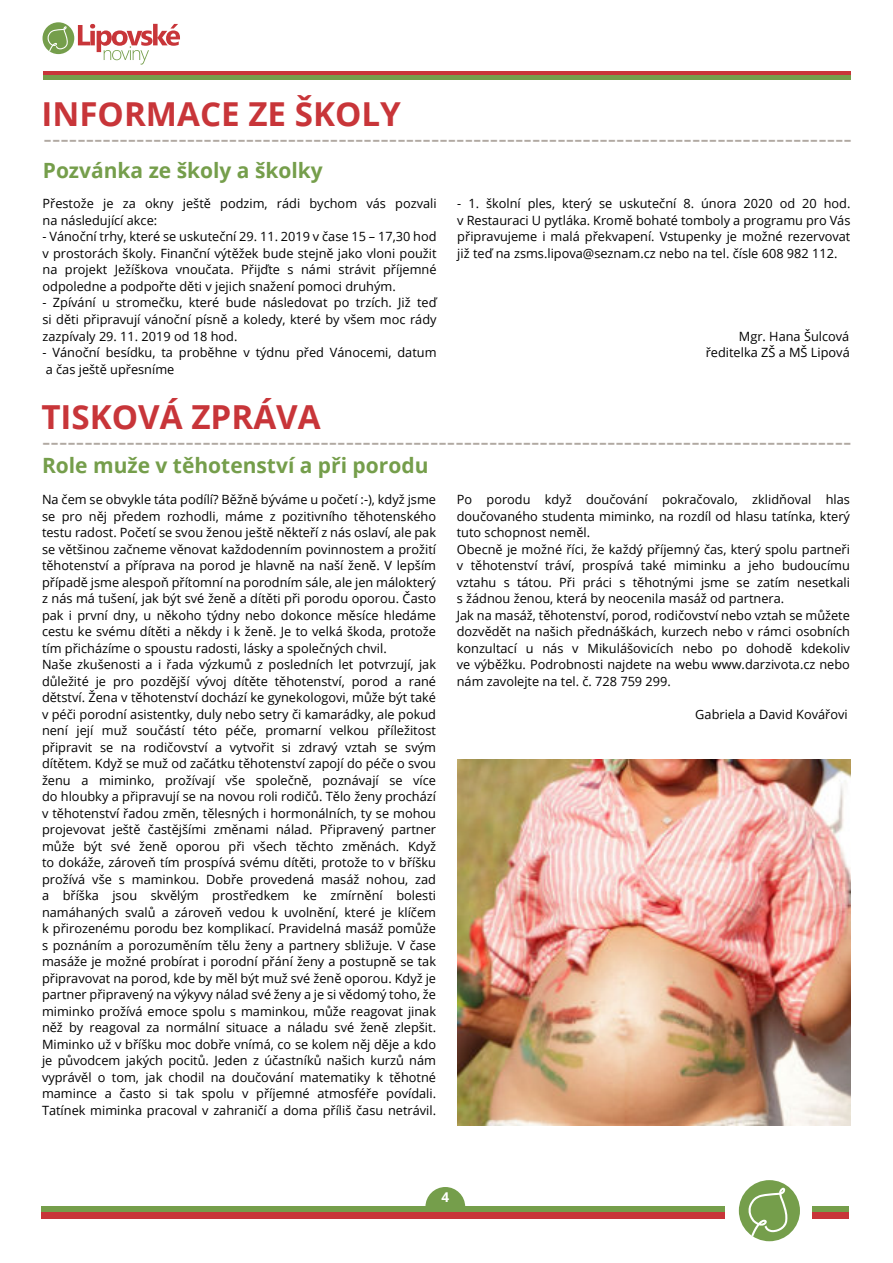
<style>
.page{position:relative;width:893px;height:1263px;background:#fff}
.page>*{position:absolute;margin:0;border:0;box-sizing:border-box;transform-origin:0 0}
.t1{font:700 33px "Open Sans";color:#c83539}
.t2{font:26.1px "Open Sans";color:#b1a9a2}
.t3{font:25.95px "Open Sans";color:#b1a9a2}
.t4{font:700 21px "Open Sans";color:#759e4b}
.t5{font:700 13.5px "Open Sans";color:#fff}
.t6{font:12.75px/16.5px "Open Sans";color:#000}
</style>
<div class="page">
<hr style="left:43px;top:71px;width:807px;height:4px;background:#c83539">
<hr style="left:43px;top:75px;width:807px;height:4px;background:#759e4b">
<svg style="left:425px;top:1187px;width:40px;height:19px"></svg>
<div style="left:41px;top:1206px;width:683px;height:6px;background:#759e4b"></div>
<div style="left:41px;top:1212px;width:683px;height:7px;background:#c83539"></div>
<div style="left:739px;top:1180px;width:61px;height:61px;background:#759e4b;border-radius:50%"></div>
<svg style="left:748px;top:1188px;width:40px;height:48px"></svg>
<div style="left:812px;top:1206px;width:37px;height:6px;background:#759e4b"></div>
<div style="left:812px;top:1212px;width:37px;height:7px;background:#c83539"></div>
<svg style="left:78px;top:24px;width:102px;height:41px"></svg>
<div style="left:43px;top:22px;width:31px;height:32px;background:#759e4b;border-radius:50%"></div>
<svg style="left:47px;top:26px;width:21px;height:26px"></svg>
<img style="left:457px;top:760px;width:393px;height:365px">
<h1 class="t1" style="left:41px;top:101px;width:361px">INFORMACE ZE ŠKOLY</h1>
<h3 class="t3" style="left:44px;top:128px;width:810px">------------------------------------------------------------------------------------------------</h3>
<h3 class="t4" style="left:43px;top:162px;width:281px">Pozvánka ze školy a školky</h3>
<p class="t6" style="left:43px;top:197px;width:396px">Přestože je za okny ještě podzim, rádi bychom vás pozvali na následující akce:</p>
<p class="t6" style="left:43px;top:230px;width:396px;text-align:justify">- Vánoční trhy, které se uskuteční 29. 11. 2019 v čase 15 – 17,30 hod v prostorách školy. Finanční výtěžek bude stejně jako vloni použit na projekt Ježíškova vnoučata. Přijďte s námi strávit příjemné odpoledne a podpořte děti v jejich snažení pomoci druhým.</p>
<p class="t6" style="left:43px;top:296px;width:396px;text-align:justify">- Zpívání u stromečku, které bude následovat po trzích. Již teď si děti připravují vánoční písně a koledy, které by všem moc rády zazpívaly 29. 11. 2019 od 18 hod.</p>
<p class="t6" style="left:43px;top:345px;width:396px">- Vánoční besídku, ta proběhne v týdnu před Vánocemi, datum a čas ještě upřesníme</p>
<p class="t6" style="left:457px;top:197px;width:395px;text-align:justify">- 1. školní ples, který se uskuteční 8. února 2020 od 20 hod. v Restauraci U pytláka. Kromě bohaté tomboly a programu pro Vás připravujeme i malá překvapení. Vstupenky je možné rezervovat již teď na zsms.lipova@seznam.cz nebo na tel. čísle 608 982 112.</p>
<p class="t6" style="left:706px;top:329px;width:146px;text-align:right">Mgr. Hana Šulcová ředitelka ZŠ a MŠ Lipová</p>
<h1 class="t1" style="left:41px;top:404px;width:281px">TISKOVÁ ZPRÁVA</h1>
<h2 class="t2" style="left:42px;top:431px;width:811px">------------------------------------------------------------------------------------------------</h2>
<h3 class="t4" style="left:42px;top:457px;width:388px">Role muže v těhotenství a při porodu</h3>
<p class="t6" style="left:42px;top:493px;width:396px">Na čem se obvykle táta podílí? Běžně býváme u početí :-), když jsme se pro něj předem rozhodli, máme z pozitivního těhotenského testu radost. Početí se svou ženou ještě někteří z nás oslaví, ale pak se většinou začneme věnovat každodenním povinnostem a prožití těhotenství a příprava na porod je hlavně na naší ženě. V lepším případě jsme alespoň přítomní na porodním sále, ale jen málokterý z nás má tušení, jak být své ženě a dítěti při porodu oporou. Často pak i první dny, u někoho týdny nebo dokonce měsíce hledáme cestu ke svému dítěti a někdy i k ženě. Je to velká škoda, protože tím přicházíme o spoustu radosti, lásky a společných chvil.<br>Naše zkušenosti a i řada výzkumů z posledních let potvrzují, jak důležité je pro pozdější vývoj dítěte těhotenství, porod a rané dětství. Žena v těhotenství dochází ke gynekologovi, může být také v péči porodní asistentky, duly nebo setry či kamarádky, ale pokud není její muž součástí této péče, promarní velkou příležitost připravit se na rodičovství a vytvořit si zdravý vztah se svým dítětem. Když se muž od začátku těhotenství zapojí do péče o svou ženu a miminko, prožívají vše společně, poznávají se více do hloubky a připravují se na novou roli rodičů. Tělo ženy prochází v těhotenství řadou změn, tělesných i hormonálních, ty se mohou projevovat ještě častějšími změnami nálad. Připravený partner může být své ženě oporou při všech těchto změnách. Když to dokáže, zároveň tím prospívá svému dítěti, protože to v bříšku prožívá vše s maminkou. Dobře provedená masáž nohou, zad a bříška jsou skvělým prostředkem ke zmírnění bolesti namáhaných svalů a zároveň vedou k uvolnění, které je klíčem k přirozenému porodu bez komplikací. Pravidelná masáž pomůže s poznáním a porozuměním tělu ženy a partnery sbližuje. V čase masáže je možné probírat i porodní přání ženy a postupně se tak připravovat na porod, kde by měl být muž své ženě oporou. Když je partner připravený na výkyvy nálad své ženy a je si vědomý toho, že miminko prožívá emoce spolu s maminkou, může reagovat jinak něž by reagoval za normální situace a náladu své ženě zlepšit.<br>Miminko už v bříšku moc dobře vnímá, co se kolem něj děje a kdo je původcem jakých pocitů. Jeden z účastníků našich kurzů nám vyprávěl o tom, jak chodil na doučování matematiky k těhotné mamince a často si tak spolu v příjemné atmosféře povídali.<br>Tatínek miminka pracoval v zahraničí a doma příliš času netrávil.</p>
<p class="t6" style="left:457px;top:493px;width:395px">Po porodu když doučování pokračovalo, zklidňoval hlas doučovaného studenta miminko, na rozdíl od hlasu tatínka, který tuto schopnost neměl.<br>Obecně je možné říci, že každý příjemný čas, který spolu partneři v těhotenství tráví, prospívá také miminku a jeho budoucímu vztahu s tátou. Při práci s těhotnými jsme se zatím nesetkali s žádnou ženou, která by neocenila masáž od partnera.<br>Jak na masáž, těhotenství, porod, rodičovství nebo vztah se můžete dozvědět na našich přednáškách, kurzech nebo v rámci osobních konzultací u nás v Mikulášovicích nebo po dohodě kdekoliv ve výběžku. Podrobnosti najdete na webu www.darzivota.cz nebo nám zavolejte na tel. č. 728 759 299.</p>
<p class="t6" style="left:695px;top:707px;width:154px">Gabriela a David Kovářovi</p>
<p class="t5" style="left:441px;top:1192px;width:9px">4</p>
</div>
